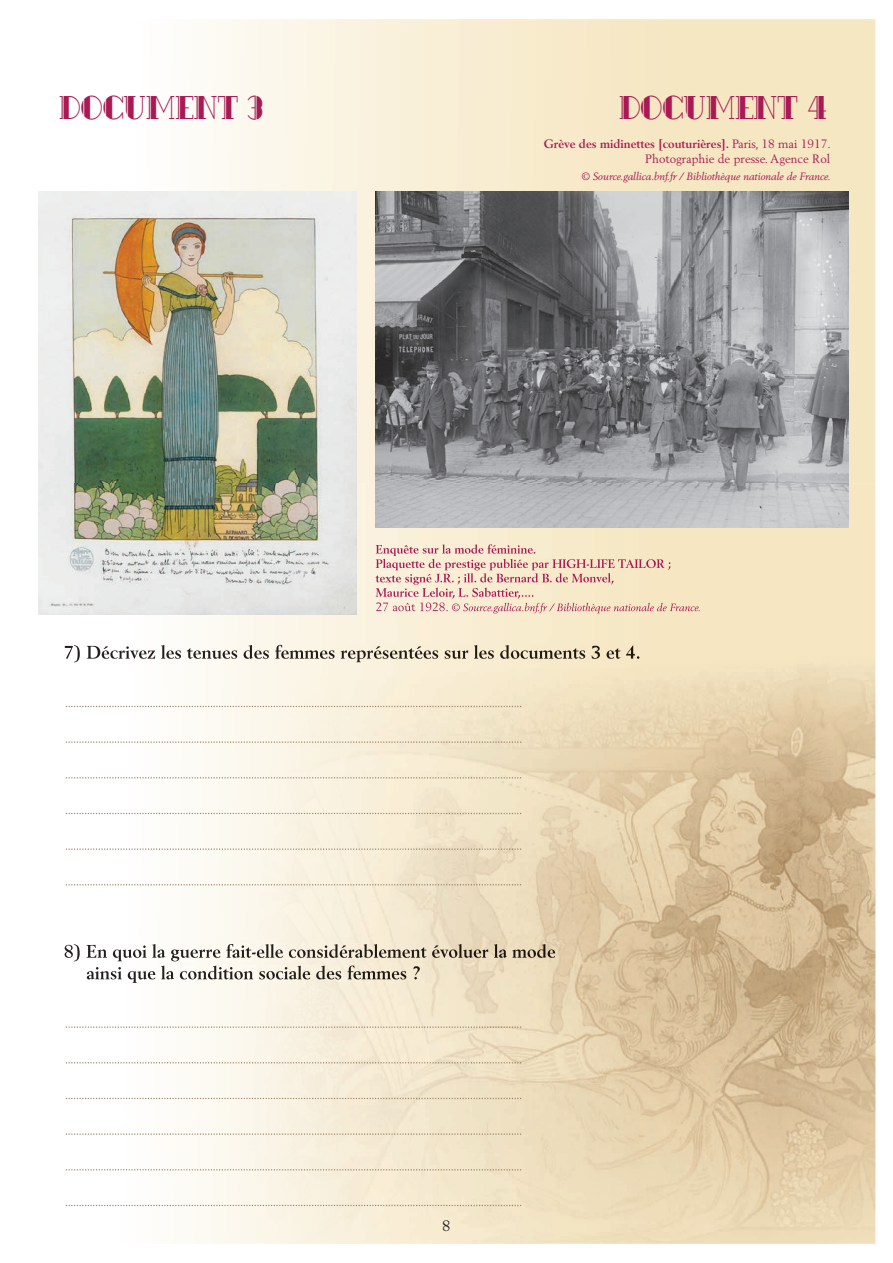
<style>
.page{position:relative;width:893px;height:1263px;background:#fff}
.page>*{position:absolute;margin:0;border:0;box-sizing:border-box;transform-origin:0 0}
.t1{font:33px "Rialto";color:#a91954;scale:.85 1}
.t2{font:15px "Berling";color:#231f20}
.t3{font:12px/14.4px "Berling";color:#a91954;text-align:right}
.t4{font:italic 10.5px "Berling";color:#a91954}
.s1{font-weight:700}
</style>
<div class="page">
<svg style="left:205px;top:19px;width:670px;height:465px;background:#f7ecd1"></svg>
<img style="left:38px;top:191px;width:318px;height:423px">
<img style="left:376px;top:191px;width:472px;height:293px">
<img style="left:38px;top:484px;width:34px;height:723px">
<img style="left:339px;top:484px;width:536px;height:760px">
<img style="left:71px;top:614px;width:269px;height:630px">
<img style="left:65px;top:645px;width:575px;height:17px">
<img style="left:65px;top:706px;width:456px;height:1px">
<img style="left:65px;top:741px;width:456px;height:2px">
<img style="left:65px;top:777px;width:456px;height:1px">
<img style="left:65px;top:813px;width:456px;height:1px">
<img style="left:65px;top:848px;width:456px;height:2px">
<img style="left:65px;top:884px;width:456px;height:1px">
<img style="left:65px;top:944px;width:550px;height:17px">
<img style="left:87px;top:965px;width:333px;height:18px">
<img style="left:65px;top:1026px;width:456px;height:2px">
<img style="left:65px;top:1062px;width:456px;height:1px">
<img style="left:65px;top:1098px;width:456px;height:1px">
<img style="left:65px;top:1133px;width:456px;height:2px">
<img style="left:65px;top:1169px;width:456px;height:1px">
<img style="left:65px;top:1205px;width:456px;height:1px">
<img style="left:376px;top:544px;width:160px;height:12px">
<img style="left:376px;top:559px;width:295px;height:11px">
<img style="left:376px;top:573px;width:238px;height:12px">
<img style="left:376px;top:587px;width:158px;height:12px">
<img style="left:376px;top:602px;width:72px;height:9px">
<img style="left:452px;top:603px;width:248px;height:10px">
<h1 class="t1" style="left:60px;top:92px;width:241px">DOCUMENT 3</h1>
<h1 class="t1" style="left:619px;top:92px;width:246px">DOCUMENT 4</h1>
<p class="t3" style="left:544px;top:137px;width:289px"><span class="s1">Grève des midinettes [couturières].</span> Paris, 18 mai 1917.<br>Photographie de presse. Agence Rol</p>
<p class="t4" style="left:581px;top:170px;width:251px">© Source.gallica.bnf.fr / Bibliothèque nationale de France.</p>
<p class="t2" style="left:442px;top:1216px;width:10px">8</p>
</div>
